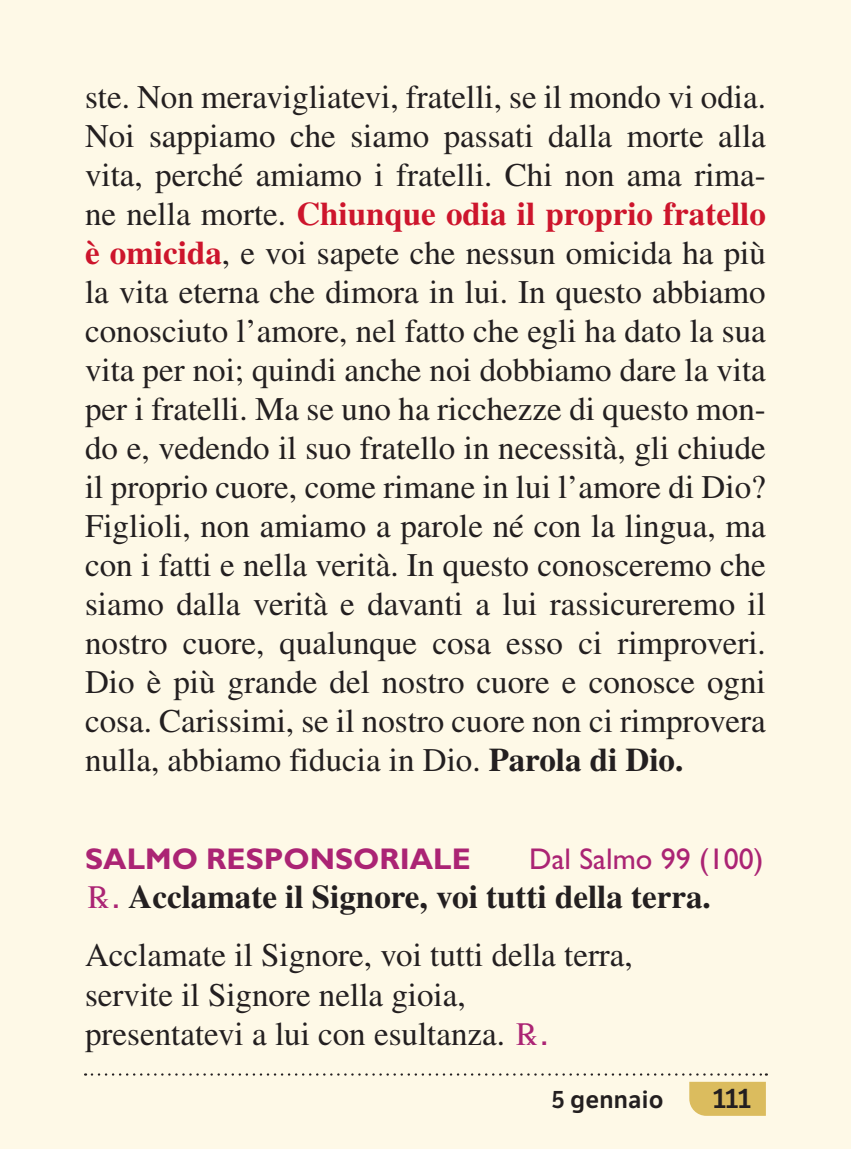
<style>
.page{position:relative;width:851px;height:1149px;background:#fff}
.page>*{position:absolute;margin:0;border:0;box-sizing:border-box;transform-origin:0 0}
.t1{font:33px/39px "Times LT Std";color:#231f20;text-align:justify}
.t2{font:700 33px "Times LT Std";color:#231f20}
.t3{font:700 30px "Gill Sans Std";color:#ab2474}
.t4{font:30px "Gill Sans Std";color:#ab2474}
.t5{font:600 27px "LFT Etica";color:#231f20}
.t6{font:600 24px "LFT Etica";letter-spacing:.01em;color:#231f20}
.s1{font-weight:700;color:#cd152c}
.s2{font-weight:700}
</style>
<div class="page">
<div style="left:0;top:0;width:850px;height:1148px;background:#fef9e7"></div>
<div style="left:689px;top:1081px;width:76px;height:34px;background:#dbbc5e"></div>
<svg style="left:92px;top:1073px;width:674px;height:2px"></svg>
<p class="t1" style="left:85px;top:77px;width:682px">ste. Non meravigliatevi, fratelli, se il mondo vi odia.<br>Noi sappiamo che siamo passati dalla morte alla vita, perché amiamo i fratelli. Chi non ama rima&shy;ne nella morte. <span class="s1">Chiunque odia il proprio fratello è omicida</span>, e voi sapete che nessun omicida ha più la vita eterna che dimora in lui. In questo abbiamo conosciuto l’amore, nel fatto che egli ha dato la sua vita per noi; quindi anche noi dobbiamo dare la vita per i fratelli. Ma se uno ha ricchezze di questo mon&shy;do e, vedendo il suo fratello in necessità, gli chiude il proprio cuore, come rimane in lui l’amore di Dio?<br>Figlioli, non amiamo a parole né con la lingua, ma con i fatti e nella verità. In questo conosceremo che siamo dalla verità e davanti a lui rassicureremo il nostro cuore, qualunque cosa esso ci rimproveri.<br>Dio è più grande del nostro cuore e conosce ogni cosa. Carissimi, se il nostro cuore non ci rimprovera nulla, abbiamo fiducia in Dio. <span class="s2">Parola di Dio.</span></p>
<p class="t3" style="left:85px;top:840px;width:387px">SALMO RESPONSORIALE</p>
<p class="t4" style="left:529px;top:841px;width:236px">Dal Salmo 99 (100)</p>
<p class="t2" style="left:128px;top:876px;width:583px">Acclamate il Signore, voi tutti della terra.</p>
<p class="t1" style="left:85px;top:935px;width:549px;text-align:left">Acclamate il Signore, voi tutti della terra, servite il Signore nella gioia,<br>presentatevi a lui con esultanza.</p>
<p class="t6" style="left:551px;top:1084px;width:113px">5 gennaio</p>
<p class="t5" style="left:712px;top:1082px;width:40px">111</p>
</div>
